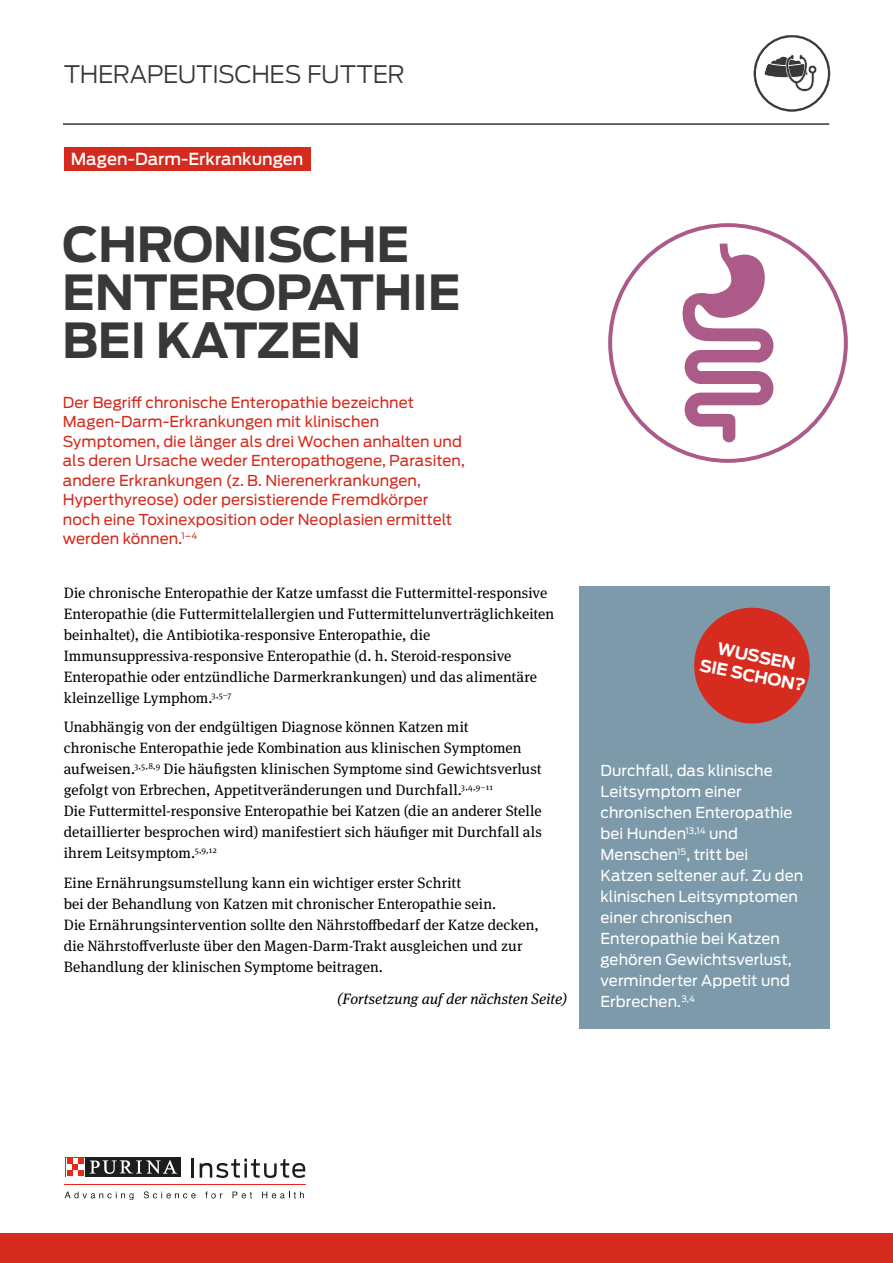
<style>
.page{position:relative;width:893px;height:1263px;background:#fff}
.page>*{position:absolute;margin:0;border:0;box-sizing:border-box;transform-origin:0 0}
.t1{font:700 48px/48px "Antenna";letter-spacing:-.01em;color:#39373a}
.t2{font:300 24px "Antenna";letter-spacing:-.015em;color:#39373a}
.t3{font:500 16.5px "Antenna";color:#fff}
.t4{font:700 16.5px/19.8px "Antenna";color:#fff;text-align:center}
.t5{font:15px/21px "Meta Serif Pro";letter-spacing:.005em;color:#000}
.t6{font:15px/19.5px "Antenna";letter-spacing:.005em;color:#d52b1e}
.t7{font:15px/21px "Antenna";letter-spacing:.005em;color:#fff}
.t8{font:italic 15px "Meta Serif Pro";letter-spacing:.005em;color:#000}
</style>
<div class="page">
<div style="left:0;top:1233px;width:893px;height:30px;background:#d52b1e"></div>
<hr style="left:65px;top:1184px;width:241px;height:1px;background:#e52a1b">
<svg style="left:192px;top:1158px;width:2px;height:19px"></svg>
<svg style="left:200px;top:1158px;width:105px;height:20px"></svg>
<svg style="left:65px;top:1191px;width:68px;height:9px"></svg>
<svg style="left:144px;top:1191px;width:52px;height:7px"></svg>
<svg style="left:205px;top:1191px;width:17px;height:7px"></svg>
<svg style="left:233px;top:1191px;width:19px;height:7px"></svg>
<svg style="left:262px;top:1191px;width:42px;height:7px"></svg>
<div style="left:65px;top:1157px;width:21px;height:20px;background:#1d1d1b"></div>
<svg style="left:65px;top:1157px;width:20px;height:20px"></svg>
<div style="left:86px;top:1157px;width:95px;height:20px;background:#1d1d1b"></div>
<svg style="left:90px;top:1160px;width:87px;height:14px"></svg>
<svg style="left:66px;top:1158px;width:18px;height:18px"></svg>
<svg style="left:67px;top:1158px;width:17px;height:17px"></svg>
<div style="left:64px;top:147px;width:246px;height:24px;background:#d52b1e"></div>
<hr style="left:63px;top:123px;width:766px;height:2px;background:#39373a">
<svg style="left:754px;top:35px;width:76px;height:77px"></svg>
<svg style="left:608px;top:223px;width:240px;height:240px"></svg>
<svg style="left:679px;top:244px;width:94px;height:198px"></svg>
<div style="left:579px;top:586px;width:251px;height:443px;background:#7d9aaa"></div>
<div style="left:694px;top:608px;width:116px;height:115px;background:#d62b1f;border-radius:50%"></div>
<h2 class="t2" style="left:64px;top:58px;width:342px">THERAPEUTISCHES FUTTER</h2>
<p class="t3" style="left:71px;top:148px;width:234px">Magen-Darm-Erkrankungen</p>
<h1 class="t1" style="left:62px;top:220px;width:400px">CHRONISCHE<br>ENTEROPATHIE<br>BEI KATZEN</h1>
<p class="t6" style="left:63px;top:392px;width:403px">Der Begriff chronische Enteropathie bezeichnet Magen-Darm-Erkrankungen mit klinischen Symptomen, die länger als drei Wochen anhalten und als deren Ursache weder Enteropathogene, Parasiten, andere Erkrankungen (z. B. Nierenerkrankungen, Hyperthyreose) oder persistierende Fremdkörper noch eine Toxinexposition oder Neoplasien ermittelt werden können.<sup>1–4</sup></p>
<p class="t5" style="left:64px;top:581px;width:492px">Die chronische Enteropathie der Katze umfasst die Futtermittel-responsive Enteropathie (die Futtermittelallergien und Futtermittelunverträglichkeiten beinhaltet), die Antibiotika-responsive Enteropathie, die Immunsuppressiva-responsive Enteropathie (d. h. Steroid-responsive Enteropathie oder entzündliche Darmerkrankungen) und das alimentäre kleinzellige Lymphom.<sup>3,5–7</sup></p>
<p class="t5" style="left:64px;top:716px;width:480px">Unabhängig von der endgültigen Diagnose können Katzen mit chronische Enteropathie jede Kombination aus klinischen Symptomen aufweisen.<sup>3,5,8,9</sup> Die häufigsten klinischen Symptome sind Gewichtsverlust gefolgt von Erbrechen, Appetitveränderungen und Durchfall.<sup>3,4,9–11<br></sup>Die Futtermittel-responsive Enteropathie bei Katzen (die an anderer Stelle detaillierter besprochen wird) manifestiert sich häufiger mit Durchfall als ihrem Leitsymptom.<sup>5,9,12</sup></p>
<p class="t5" style="left:64px;top:871px;width:477px">Eine Ernährungsumstellung kann ein wichtiger erster Schritt<br>bei der Behandlung von Katzen mit chronischer Enteropathie sein.<br>Die Ernährungsintervention sollte den Nährstoffbedarf der Katze decken, die Nährstoffverluste über den Magen-Darm-Trakt ausgleichen und zur Behandlung der klinischen Symptome beitragen.</p>
<p class="t8" style="left:337px;top:988px;width:231px">(Fortsetzung auf der nächsten Seite)</p>
<p class="t4" style="left:706px;top:636px;width:109px;rotate:11deg">WUSSEN<br>SIE SCHON?</p>
<p class="t7" style="left:601px;top:760px;width:204px">Durchfall, das klinische<br>Leitsymptom einer chronischen Enteropathie bei Hunden<sup>13,14</sup> und<br>Menschen<sup>15</sup>, tritt bei<br>Katzen seltener auf. Zu den klinischen Leitsymptomen einer chronischen<br>Enteropathie bei Katzen gehören Gewichtsverlust, verminderter Appetit und<br>Erbrechen.<sup>3,4</sup></p>
</div>
